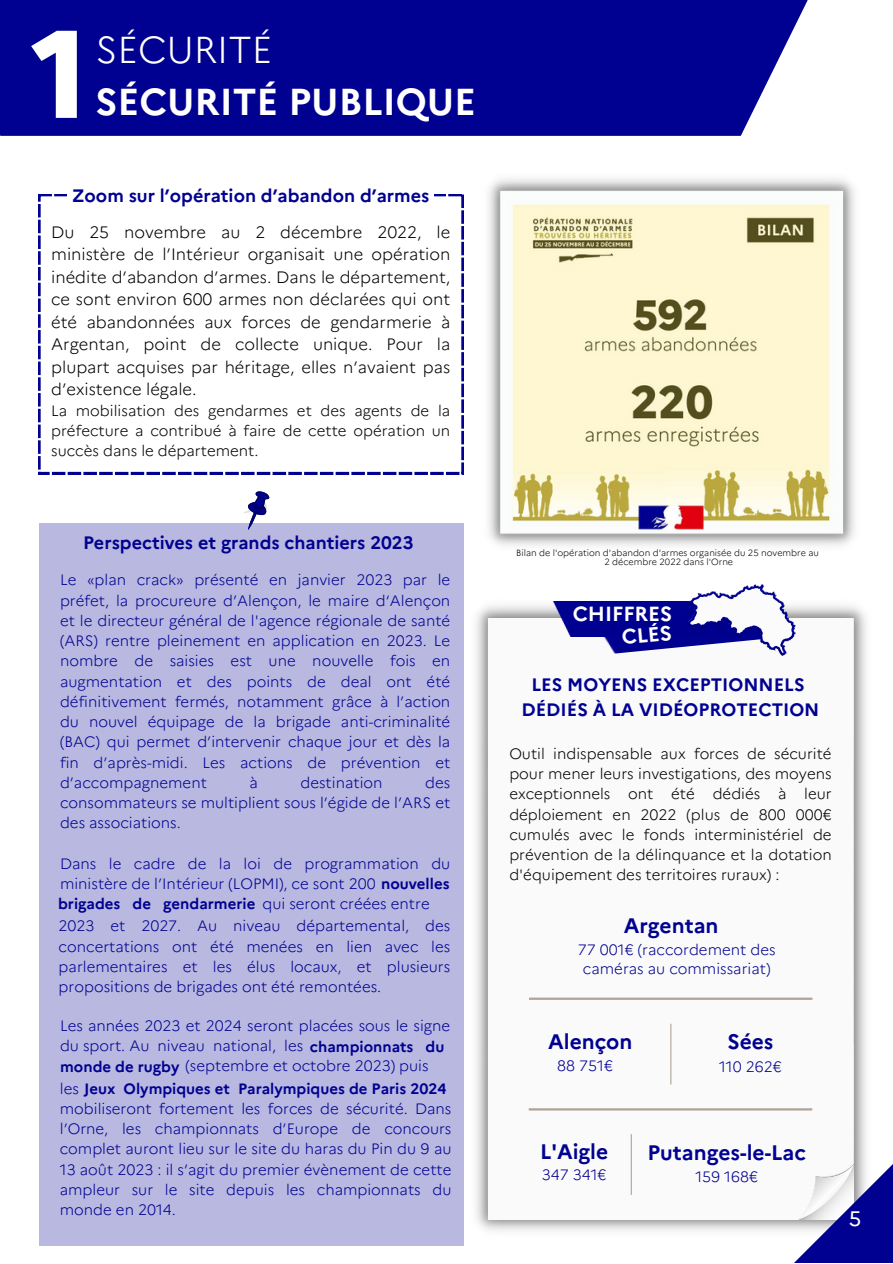
<style>
.page{position:relative;width:893px;height:1264px;background:#fff}
.page>*{position:absolute;margin:0;border:0;box-sizing:border-box;transform-origin:0 0}
.t1{font:800 124.35px "Marianne";color:#fff}
.t2{font:700 37.5px "Marianne";color:#fff}
.t3{font:300 37.5px "Marianne";color:#fff}
.t4{font:700 21px "Marianne";color:#010191}
.t5{font:21px "Marianne";color:#fff}
.t6{font:700 20.4px "Marianne";color:#fff}
.t7{font:700 18px "Marianne";color:#010191}
.t8{font:300 16.5px/22.5px "Marianne";color:#000;text-align:justify}
.t9{font:300 15px/20.2px "Marianne";color:#010191;text-align:justify}
.t10{font:300 15px/20.2px "Marianne";color:#000091;text-align:justify}
.t11{font:300 15px/20.2px "Marianne";color:#000;text-align:justify}
.t12{font:700 15px "Marianne";color:#010191}
.t13{font:700 15px "Marianne";color:#000091}
.t14{font:300 9px "Marianne";color:#000}
.s1{font-weight:700;color:#000091}
.s2{font-weight:700}
.s3{font-weight:300;color:#000091}
</style>
<div class="page">
<div style="left:0;top:0;width:807px;height:136px;background:#000091"></div>
<svg style="left:38px;top:194px;width:425px;height:280px"></svg>
<div style="left:67px;top:175px;width:367px;height:45px;background:#fff"></div>
<img style="left:476px;top:601px;width:390px;height:630px">
<div style="left:488px;top:618px;width:365px;height:601px;background:#fafafa"></div>
<hr style="left:529px;top:997px;width:283px;height:2px;background:#aea397">
<hr style="left:670px;top:1023px;width:1px;height:61px;background:#aea397">
<hr style="left:630px;top:1134px;width:1px;height:60px;background:#aea397">
<hr style="left:528px;top:1108px;width:284px;height:2px;background:#aea397">
<svg style="left:243px;top:491px;width:26px;height:32px"></svg>
<img style="left:488px;top:178px;width:367px;height:368px">
<img style="left:547px;top:602px;width:140px;height:34px">
<img style="left:591px;top:607px;width:96px;height:47px">
<img style="left:687px;top:584px;width:108px;height:72px">
<div style="left:691px;top:646px;width:57px;height:18px;background:#fafafa"></div>
<div style="left:686px;top:572px;width:24px;height:18px;background:#fff"></div>
<svg style="left:776px;top:1146px;width:116px;height:116px"></svg>
<div style="left:39px;top:523px;width:424px;height:722px;background:#b8b8e0"></div>
<p class="t1" style="left:31px;top:-2px;width:59px">1</p>
<p class="t3" style="left:95px;top:27px;width:178px">SÉCURITÉ</p>
<p class="t2" style="left:95px;top:79px;width:382px">SÉCURITÉ PUBLIQUE</p>
<p class="t7" style="left:72px;top:185px;width:359px">Zoom sur l’opération d’abandon d’armes</p>
<p class="t8" style="left:51px;top:221px;width:400px">Du 25 novembre au 2 décembre 2022, le ministère de l’Intérieur organisait une opération inédite d’abandon d’armes. Dans le département, ce sont environ 600 armes non déclarées qui ont été abandonnées aux forces de gendarmerie à Argentan, point de collecte unique. Pour la plupart acquises par héritage, elles n’avaient pas d’existence légale.</p>
<p class="t11" style="left:51px;top:400px;width:400px">La mobilisation des gendarmes et des agents de la préfecture a contribué à faire de cette opération un succès dans le département.</p>
<p class="t7" style="left:83px;top:531px;width:332px">Perspectives et grands chantiers 2023</p>
<p class="t9" style="left:60px;top:570px;width:392px">Le «plan crack» présenté en janvier 2023 par le préfet, la procureure d’Alençon, le maire d‘Alençon et le directeur général de l'agence régionale de santé (ARS) rentre pleinement en application en 2023. Le nombre de saisies est une nouvelle fois en augmentation et des points de deal ont été définitivement fermés, notamment grâce à l’action du nouvel équipage de la brigade anti-criminalité (BAC) qui permet d’intervenir chaque jour et dès la fin d’après-midi. Les actions de prévention et d’accompagnement</p>
<p class="t9" style="left:249px;top:772px;width:10px">à</p>
<p class="t9" style="left:300px;top:772px;width:84px">destination</p>
<p class="t9" style="left:60px;top:772px;width:392px;text-indent:365px">des consommateurs se multiplient sous l’égide de l’ARS et des associations.</p>
<p class="t9" style="left:60px;top:853px;width:392px">Dans le cadre de la loi de programmation du ministère de l’Intérieur (LOPMI), ce sont 200 <span class="s1">nouvelles</span></p>
<p class="t9" style="left:262px;top:893px;width:169px">qui seront créées entre</p>
<p class="t13" style="left:58px;top:894px;width:199px">brigades de gendarmerie</p>
<p class="t10" style="left:59px;top:915px;width:393px">2023 et 2027. Au niveau départemental, des concertations ont été menées en lien avec les parlementaires et les élus locaux, et plusieurs propositions de brigades ont été remontées.</p>
<p class="t9" style="left:60px;top:1015px;width:392px">Les années 2023 et 2024 seront placées sous le signe du sport. Au niveau national, les <span class="s2">championnats du</span></p>
<p class="t9" style="left:60px;top:1055px;width:370px"><span class="s2">monde de rugby</span> (septembre et octobre 2023) puis</p>
<p class="t12" style="left:60px;top:1079px;width:388px"><span class="s3">les</span> Jeux Olympiques et Paralympiques de Paris 2024</p>
<p class="t10" style="left:60px;top:1098px;width:393px">mobiliseront fortement les forces de sécurité. Dans l’Orne, les championnats d’Europe de concours complet auront lieu sur le site du haras du Pin du 9 au 13 août 2023 : il s’agit du premier évènement de cette ampleur sur le site depuis les championnats du monde en 2014.</p>
<p class="t14" style="left:516px;top:547px;width:304px">Bilan de l'opération d'abandon d'armes organisée du 25 novembre au</p>
<p class="t14" style="left:604px;top:556px;width:130px">2 décembre 2022 dans l'Orne</p>
<p class="t6" style="left:572px;top:601px;width:101px">CHIFFRES</p>
<p class="t6" style="left:620px;top:624px;width:52px;rotate:-5deg">CLÉS</p>
<p class="t7" style="left:531px;top:673px;width:274px">LES MOYENS EXCEPTIONNELS</p>
<p class="t7" style="left:521px;top:698px;width:299px">DÉDIÉS À LA VIDÉOPROTECTION</p>
<p class="t11" style="left:509px;top:743px;width:324px">Outil indispensable aux forces de sécurité pour mener leurs investigations, des moyens exceptionnels ont été dédiés à leur déploiement en 2022 (plus de 800 000€ cumulés avec le fonds interministériel de prévention de la délinquance et la dotation d'équipement des territoires ruraux) :</p>
<p class="t4" style="left:623px;top:912px;width:96px">Argentan</p>
<p class="t9" style="left:577px;top:940px;width:199px;line-height:19px;text-align:center">77 001€ (raccordement des caméras au commissariat)</p>
<p class="t4" style="left:548px;top:1028px;width:86px">Alençon</p>
<p class="t9" style="left:557px;top:1055px;width:57px">88 751€</p>
<p class="t4" style="left:727px;top:1028px;width:48px">Sées</p>
<p class="t9" style="left:719px;top:1056px;width:64px">110 262€</p>
<p class="t4" style="left:540px;top:1138px;width:70px">L'Aigle</p>
<p class="t9" style="left:541px;top:1164px;width:66px">347 341€</p>
<p class="t4" style="left:647px;top:1139px;width:160px">Putanges-le-Lac</p>
<p class="t9" style="left:695px;top:1166px;width:64px">159 168€</p>
<p class="t5" style="left:848px;top:1206px;width:14px">5</p>
</div>
